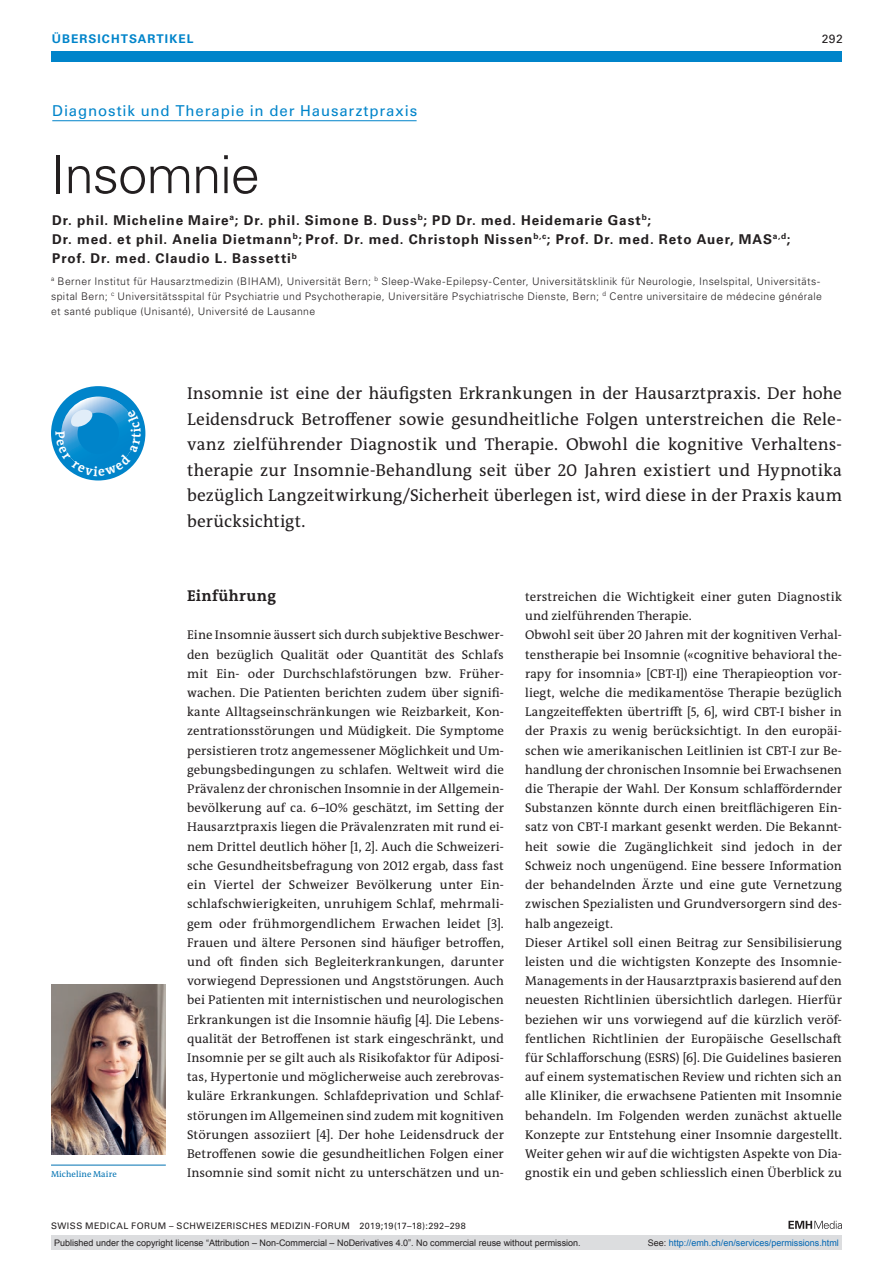
<style>
.page{position:relative;width:893px;height:1263px;background:#fff}
.page>*{position:absolute;margin:0;border:0;box-sizing:border-box;transform-origin:0 0}
.t1{font:300 52.5px "Univers LT Std";letter-spacing:-.02em;color:#231f20}
.t2{font:17.25px/25.5px "The Antiqua B W5 Plain";letter-spacing:.005em;color:#231f20;text-align:justify}
.t3{font:700 15.75px "The Antiqua B W7";letter-spacing:.025em;color:#231f20}
.t4{font:15px "Univers LT Std";letter-spacing:.055em;color:#0084ca}
.t5{font:700 13.5px/19.2px "Univers LT Std";letter-spacing:.065em;color:#231f20}
.t6{font:12.75px/19.2px "The Antiqua B W5 Plain";letter-spacing:.005em;color:#231f20;text-align:justify}
.t7{font:700 12px "Univers LT Std";letter-spacing:.085em;color:#0084ca}
.t8{font:12px "Univers LT Std";color:#231f20}
.t9{font:300 10.5px/15px "Univers LT Std";letter-spacing:.035em;color:#231f20}
.t10{font:9px "Arial";color:#231f20}
.t11{font:9px "Univers LT Std";letter-spacing:.05em;color:#231f20}
.t12{font:9px "Arial";color:#0166b3}
.t13{font:8.7px "The Antiqua B W5 Plain";letter-spacing:.015em;color:#0072b2}
.s1{color:#231f20}
</style>
<div class="page">
<div style="left:51px;top:51px;width:791px;height:11px;background:#0084ca"></div>
<svg style="left:788px;top:1221px;width:54px;height:8px"></svg>
<hr style="left:52px;top:120px;width:365px;height:1px;background:#0084ca">
<hr style="left:51px;top:1165px;width:115px;height:1px;background:#0072b2">
<img style="left:51px;top:984px;width:115px;height:170px">
<div style="left:51px;top:1235px;width:791px;height:15px;background:#dcdddf"></div>
<svg style="left:51px;top:386px;width:94px;height:94px"></svg>
<p class="t7" style="left:52px;top:31px;width:143px">ÜBERSICHTSARTIKEL</p>
<p class="t8" style="left:822px;top:31px;width:23px">292</p>
<p class="t4" style="left:52px;top:102px;width:367px">Diagnostik und Therapie in der Hausarztpraxis</p>
<h1 class="t1" style="left:51px;top:143px;width:210px">Insomnie</h1>
<p class="t5" style="left:52px;top:211px;width:740px">Dr. phil. Micheline Maire<sup>a</sup>; Dr. phil. Simone B. Duss<sup>b</sup>; PD Dr. med. Heidemarie Gast<sup>b</sup>;<br>Dr. med. et phil. Anelia Dietmann<sup>b</sup>; Prof. Dr. med. Christoph Nissen<sup>b,c</sup>; Prof. Dr. med. Reto Auer, MAS<sup>a,d</sup>;<br>Prof. Dr. med. Claudio L. Bassetti<sup>b</sup></p>
<p class="t9" style="left:51px;top:274px;width:772px"><sup>a</sup> Berner Institut für Hausarztmedizin (BIHAM), Universität Bern; <sup>b</sup> Sleep-Wake-Epilepsy-Center, Universitätsklinik für Neurologie, Inselspital, Universitäts&shy;spital Bern; <sup>c</sup> Universitätsspital für Psychiatrie und Psychotherapie, Universitäre Psychiatrische Dienste, Bern; <sup>d</sup> Centre universitaire de médecine générale et santé publique (Unisanté), Université de Lausanne</p>
<p class="t13" style="left:51px;top:1169px;width:67px">Micheline Maire</p>
<p class="t2" style="left:187px;top:381px;width:656px">Insomnie ist eine der häufigsten Erkrankungen in der Hausarztpraxis. Der hohe Leidensdruck Betroffener sowie gesundheitliche Folgen unterstreichen die Rele&shy;vanz zielführender Diagnostik und Therapie. Obwohl die kognitive Verhaltens&shy;therapie zur Insomnie-Behandlung seit über 20 Jahren existiert und Hypnotika bezüglich Langzeitwirkung/Sicherheit überlegen ist, wird diese in der Praxis kaum berücksichtigt.</p>
<p class="t3" style="left:187px;top:586px;width:90px">Einführung</p>
<p class="t6" style="left:187px;top:626px;width:318px">Eine Insomnie äussert sich durch subjektive Beschwer&shy;den bezüglich Qualität oder Quantität des Schlafs mit Ein- oder Durchschlafstörungen bzw. Früher&shy;wachen. Die Patienten berichten zudem über signifi&shy;kante Alltagseinschränkungen wie Reizbarkeit, Kon&shy;zentrationsstörungen und Müdigkeit. Die Symptome persistieren trotz angemessener Möglichkeit und Um&shy;gebungsbedingungen zu schlafen. Weltweit wird die Prävalenz der chronischen Insomnie in der Allgemein&shy;bevölkerung auf ca. 6–10% geschätzt, im Setting der Hausarztpraxis liegen die Prävalenzraten mit rund ei&shy;nem Drittel deutlich höher [1, 2]. Auch die Schweizeri&shy;sche Gesundheitsbefragung von 2012 ergab, dass fast ein Viertel der Schweizer Bevölkerung unter Ein&shy;schlafschwierigkeiten, unruhigem Schlaf, mehrmali&shy;gem oder frühmorgendlichem Erwachen leidet [3].<br>Frauen und ältere Personen sind häufiger betroffen, und oft finden sich Begleiterkrankungen, darunter vorwiegend Depressionen und Angststörungen. Auch bei Patienten mit internistischen und neurologischen Erkrankungen ist die Insomnie häufig [4]. Die Lebens&shy;qualität der Betroffenen ist stark eingeschränkt, und Insomnie per se gilt auch als Risikofaktor für Adiposi&shy;tas, Hypertonie und möglicherweise auch zerebrovas&shy;kuläre Erkrankungen. Schlafdeprivation und Schlaf&shy;störungen im Allgemeinen sind zudem mit kognitiven Störungen assoziiert [4]. Der hohe Leidensdruck der Betroffenen sowie die gesundheitlichen Folgen einer Insomnie sind somit nicht zu unterschätzen und un-</p>
<p class="t6" style="left:525px;top:587px;width:318px;text-align:left">terstreichen die Wichtigkeit einer guten Diagnostik und zielführenden Therapie.<br>Obwohl seit über 20 Jahren mit der kognitiven Verhal&shy;tenstherapie bei Insomnie («cognitive behavioral the&shy;rapy for insomnia» [CBT-I]) eine Therapieoption vor&shy;liegt, welche die medikamentöse Therapie bezüglich Langzeiteffekten übertrifft [5, 6], wird CBT-I bisher in der Praxis zu wenig berücksichtigt. In den europäi&shy;schen wie amerikanischen Leitlinien ist CBT-I zur Be&shy;handlung der chronischen Insomnie bei Erwachsenen die Therapie der Wahl. Der Konsum schlaffördernder Substanzen könnte durch einen breitflächigeren Ein&shy;satz von CBT-I markant gesenkt werden. Die Bekannt&shy;heit sowie die Zugänglichkeit sind jedoch in der Schweiz noch ungenügend. Eine bessere Information der behandelnden Ärzte und eine gute Vernetzung zwischen Spezialisten und Grundversorgern sind des&shy;halb angezeigt.<br>Dieser Artikel soll einen Beitrag zur Sensibilisierung leisten und die wichtigsten Konzepte des Insomnie-Managements in der Hausarztpraxis basierend auf den neuesten Richtlinien übersichtlich darlegen. Hierfür beziehen wir uns vorwiegend auf die kürzlich veröf&shy;fentlichen Richtlinien der Europäische Gesellschaft für Schlafforschung (ESRS) [6]. Die Guidelines basieren auf einem systematischen Review und richten sich an alle Kliniker, die erwachsene Patienten mit Insomnie behandeln. Im Folgenden werden zunächst aktuelle Konzepte zur Entstehung einer Insomnie dargestellt.<br>Weiter gehen wir auf die wichtigsten Aspekte von Dia&shy;gnostik ein und geben schliesslich einen Überblick zu</p>
<p class="t11" style="left:51px;top:1220px;width:416px">SWISS MEDICAL FORUM – SCHWEIZERISCHES MEDIZIN-FORUM 2019;19(17–18):292–298</p>
<p class="t10" style="left:54px;top:1237px;width:528px">Published under the copyright license “Attribution – Non-Commercial – NoDerivatives 4.0”. No commercial reuse without permission.</p>
<p class="t12" style="left:648px;top:1237px;width:193px"><span class="s1">See:</span> http://emh.ch/en/services/permissions.html</p>
</div>
